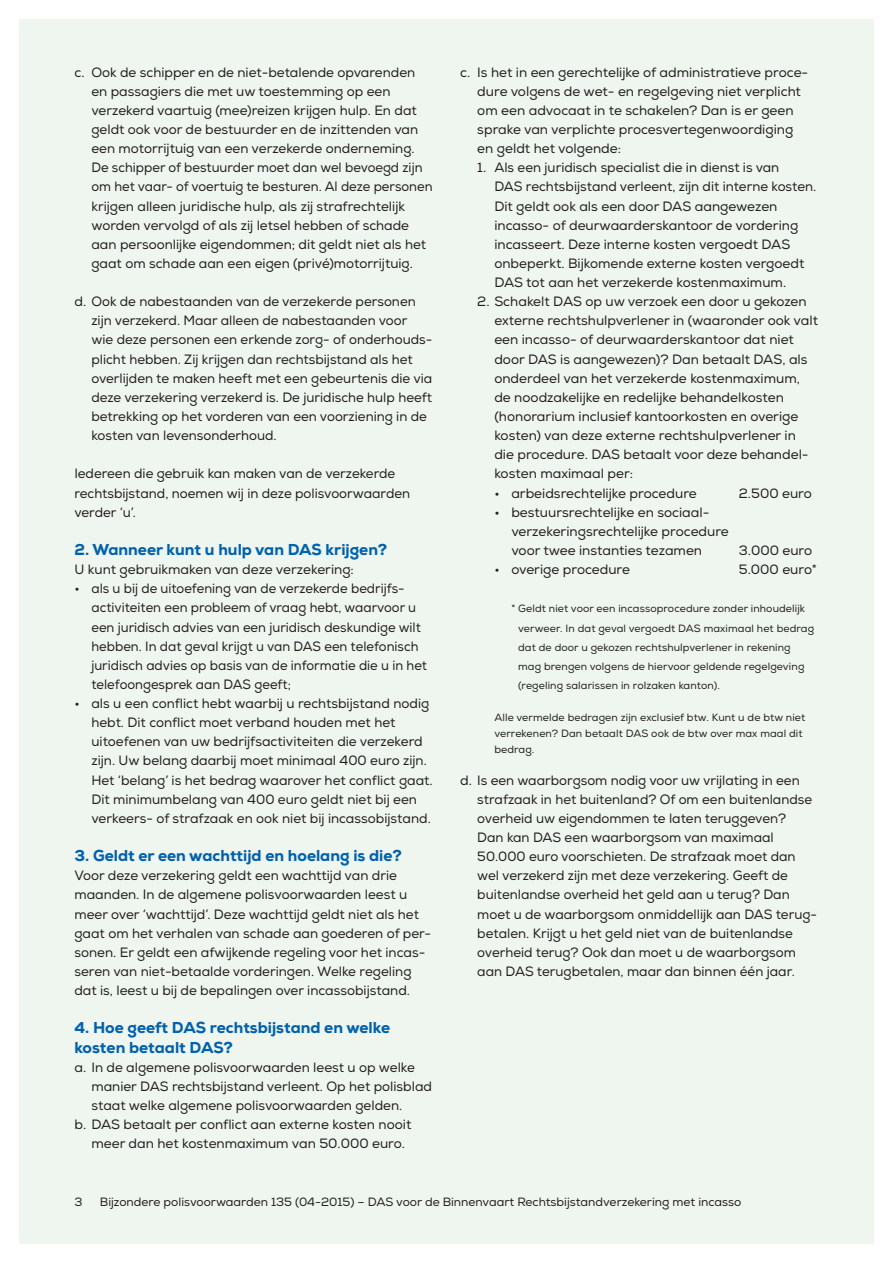
<style>
.page{position:relative;width:893px;height:1263px;background:#fff}
.page>*{position:absolute;margin:0;border:0;box-sizing:border-box;transform-origin:0 0}
._03_KOP_3_Blauw{font:800 15.75px/19.2px "Nexa";color:#0061ac}
._14_TEKST_OPSOM_1{font:13.5px/19.2px "Nexa";color:#231f20}
._15_TEKST_OPSOM_2{font:13.5px/19.2px "Nexa";color:#231f20}
._10_TEKST{font:13.5px/19.2px "Nexa";color:#231f20}
.Paragraph_Style_1{font:13.5px/19.2px "Nexa";color:#231f20}
.t1{font:12px "Nexa";color:#231f20}
.Paragraph_Style_1-2{font:10.5px/19.2px "Nexa";letter-spacing:.01em;color:#231f20}
._25_VOETNOOT_INSPR{font:10.5px/15.9px "Nexa";letter-spacing:.01em;color:#231f20}
</style>
<div class="page">
<div style="left:19px;top:19px;width:855px;height:1225px;background:#eff6ef"></div>
<p class="_14_TEKST_OPSOM_1" style="left:91px;top:63px;width:343px;text-indent:-17px">c. Ook de schipper en de niet-betalende opvarenden en passagiers die met uw toestemming op een verzekerd vaartuig (mee)reizen krijgen hulp. En dat geldt ook voor de bestuurder en de inzittenden van een motorrijtuig van een verzekerde onderneming.<br>De schipper of bestuurder moet dan wel bevoegd zijn om het vaar- of voertuig te besturen. Al deze personen krijgen alleen juridische hulp, als zij strafrechtelijk worden vervolgd of als zij letsel hebben of schade aan persoonlijke eigendommen; dit geldt niet als het gaat om schade aan een eigen (privé)motorrijtuig.</p>
<p class="_14_TEKST_OPSOM_1" style="left:91px;top:292px;width:342px;text-indent:-17px">d. Ook de nabestaanden van de verzekerde personen zijn verzekerd. Maar alleen de nabestaanden voor wie deze personen een erkende zorg- of onderhouds&shy;plicht hebben. Zij krijgen dan rechtsbijstand als het overlijden te maken heeft met een gebeurtenis die via deze verzekering verzekerd is. De juridische hulp heeft betrekking op het vorderen van een voorziening in de kosten van levensonderhoud.</p>
<p class="_14_TEKST_OPSOM_1" style="left:74px;top:464px;width:322px">Iedereen die gebruik kan maken van de verzekerde</p>
<p class="_14_TEKST_OPSOM_1" style="left:74px;top:484px;width:337px">rechtsbijstand, noemen wij in deze polisvoorwaarden</p>
<p class="_14_TEKST_OPSOM_1" style="left:74px;top:503px;width:63px">verder ‘u’.</p>
<p class="_03_KOP_3_Blauw" style="left:74px;top:540px;width:314px">2. Wanneer kunt u hulp van DAS krijgen?</p>
<p class="_10_TEKST" style="left:74px;top:560px;width:281px">U kunt gebruikmaken van deze verzekering:</p>
<p class="_14_TEKST_OPSOM_1" style="left:91px;top:579px;width:337px;text-indent:-17px">• als u bij de uitoefening van de verzekerde bedrijfs&shy;activiteiten een probleem of vraag hebt, waarvoor u een juridisch advies van een juridisch deskundige wilt hebben. In dat geval krijgt u van DAS een telefonisch juridisch advies op basis van de informatie die u in het telefoongesprek aan DAS geeft;</p>
<p class="_14_TEKST_OPSOM_1" style="left:91px;top:694px;width:343px;text-indent:-17px">• als u een conflict hebt waarbij u rechtsbijstand nodig hebt. Dit conflict moet verband houden met het uitoefenen van uw bedrijfsactiviteiten die verzekerd zijn. Uw belang daarbij moet minimaal 400 euro zijn.<br>Het ‘belang’ is het bedrag waarover het conflict gaat.<br>Dit minimumbelang van 400 euro geldt niet bij een verkeers- of strafzaak en ook niet bij incassobijstand.</p>
<p class="_03_KOP_3_Blauw" style="left:74px;top:846px;width:329px">3. Geldt er een wachttijd en hoelang is die?</p>
<p class="_10_TEKST" style="left:74px;top:866px;width:358px">Voor deze verzekering geldt een wachttijd van drie maanden. In de algemene polisvoorwaarden leest u meer over ‘wachttijd’. Deze wachttijd geldt niet als het gaat om het verhalen van schade aan goederen of per&shy;sonen. Er geldt een afwijkende regeling voor het incas&shy;seren van niet-betaalde vorderingen. Welke regeling dat is, leest u bij de bepalingen over incassobijstand.</p>
<p class="_03_KOP_3_Blauw" style="left:74px;top:1018px;width:317px">4. Hoe geeft DAS rechtsbijstand en welke kosten betaalt DAS?</p>
<p class="_14_TEKST_OPSOM_1" style="left:91px;top:1058px;width:342px;text-indent:-17px">a. In de algemene polisvoorwaarden leest u op welke manier DAS rechtsbijstand verleent. Op het polisblad staat welke algemene polisvoorwaarden gelden.</p>
<p class="_14_TEKST_OPSOM_1" style="left:91px;top:1115px;width:321px;text-indent:-17px">b. DAS betaalt per conflict aan externe kosten nooit meer dan het kostenmaximum van 50.000 euro.</p>
<p class="_14_TEKST_OPSOM_1" style="left:477px;top:63px;width:332px;text-indent:-17px">c. Is het in een gerechtelijke of administratieve proce&shy;dure volgens de wet- en regelgeving niet verplicht om een advocaat in te schakelen? Dan is er geen sprake van verplichte procesvertegenwoordiging en geldt het volgende:</p>
<p class="_15_TEKST_OPSOM_2" style="left:494px;top:158px;width:324px;text-indent:-17px">1. Als een juridisch specialist die in dienst is van<br>DAS rechtsbijstand verleent, zijn dit interne kosten.<br>Dit geldt ook als een door DAS aangewezen incasso- of deurwaarderskantoor de vordering incasseert. Deze interne kosten vergoedt DAS onbeperkt. Bijkomende externe kosten vergoedt DAS tot aan het verzekerde kostenmaximum.</p>
<p class="_15_TEKST_OPSOM_2" style="left:494px;top:292px;width:325px;text-indent:-17px">2. Schakelt DAS op uw verzoek een door u gekozen externe rechtshulpverlener in (waaronder ook valt een incasso- of deurwaarderskantoor dat niet door DAS is aangewezen)? Dan betaalt DAS, als onderdeel van het verzekerde kostenmaximum, de noodzakelijke en redelijke behandelkosten (honorarium inclusief kantoorkosten en overige kosten) van deze externe rechtshulpverlener in die procedure. DAS betaalt voor deze behandel&shy;kosten maximaal per:</p>
<p class="Paragraph_Style_1" style="left:494px;top:484px;width:204px">• arbeidsrechtelijke procedure</p>
<p class="Paragraph_Style_1" style="left:739px;top:484px;width:75px">2.500 euro</p>
<p class="Paragraph_Style_1" style="left:511px;top:503px;width:219px;text-indent:-17px">• bestuursrechtelijke en sociaal&shy;verzekeringsrechtelijke procedure voor twee instanties tezamen</p>
<p class="Paragraph_Style_1" style="left:739px;top:541px;width:75px">3.000 euro</p>
<p class="Paragraph_Style_1" style="left:494px;top:560px;width:137px">• overige procedure</p>
<p class="Paragraph_Style_1" style="left:739px;top:560px;width:80px">5.000 euro*</p>
<p class="Paragraph_Style_1-2" style="left:518px;top:599px;width:297px;text-indent:-7px">* Geldt niet voor een incassoprocedure zonder inhoudelijk verweer. In dat geval vergoedt DAS maximaal het bedrag dat de door u gekozen rechtshulpverlener in rekening mag brengen volgens de hiervoor geldende regelgeving (regeling salarissen in rolzaken kanton).</p>
<p class="_25_VOETNOOT_INSPR" style="left:494px;top:709px;width:312px">Alle vermelde bedragen zijn exclusief btw. Kunt u de btw niet verrekenen? Dan betaalt DAS ook de btw over max maal dit bedrag.</p>
<p class="_14_TEKST_OPSOM_1" style="left:477px;top:771px;width:341px;text-indent:-17px">d. Is een waarborgsom nodig voor uw vrijlating in een strafzaak in het buitenland? Of om een buitenlandse overheid uw eigendommen te laten teruggeven?<br>Dan kan DAS een waarborgsom van maximaal 50.000 euro voorschieten. De strafzaak moet dan wel verzekerd zijn met deze verzekering. Geeft de buitenlandse overheid het geld aan u terug? Dan moet u de waarborgsom onmiddellijk aan DAS terug&shy;betalen. Krijgt u het geld niet van de buitenlandse overheid terug? Ook dan moet u de waarborgsom aan DAS terugbetalen, maar dan binnen één jaar.</p>
<p class="t1" style="left:74px;top:1194px;width:10px">3</p>
<p class="t1" style="left:100px;top:1194px;width:643px">Bijzondere polisvoorwaarden 135 (04-2015) – DAS voor de Binnenvaart Rechtsbijstandverzekering met incasso</p>
</div>
